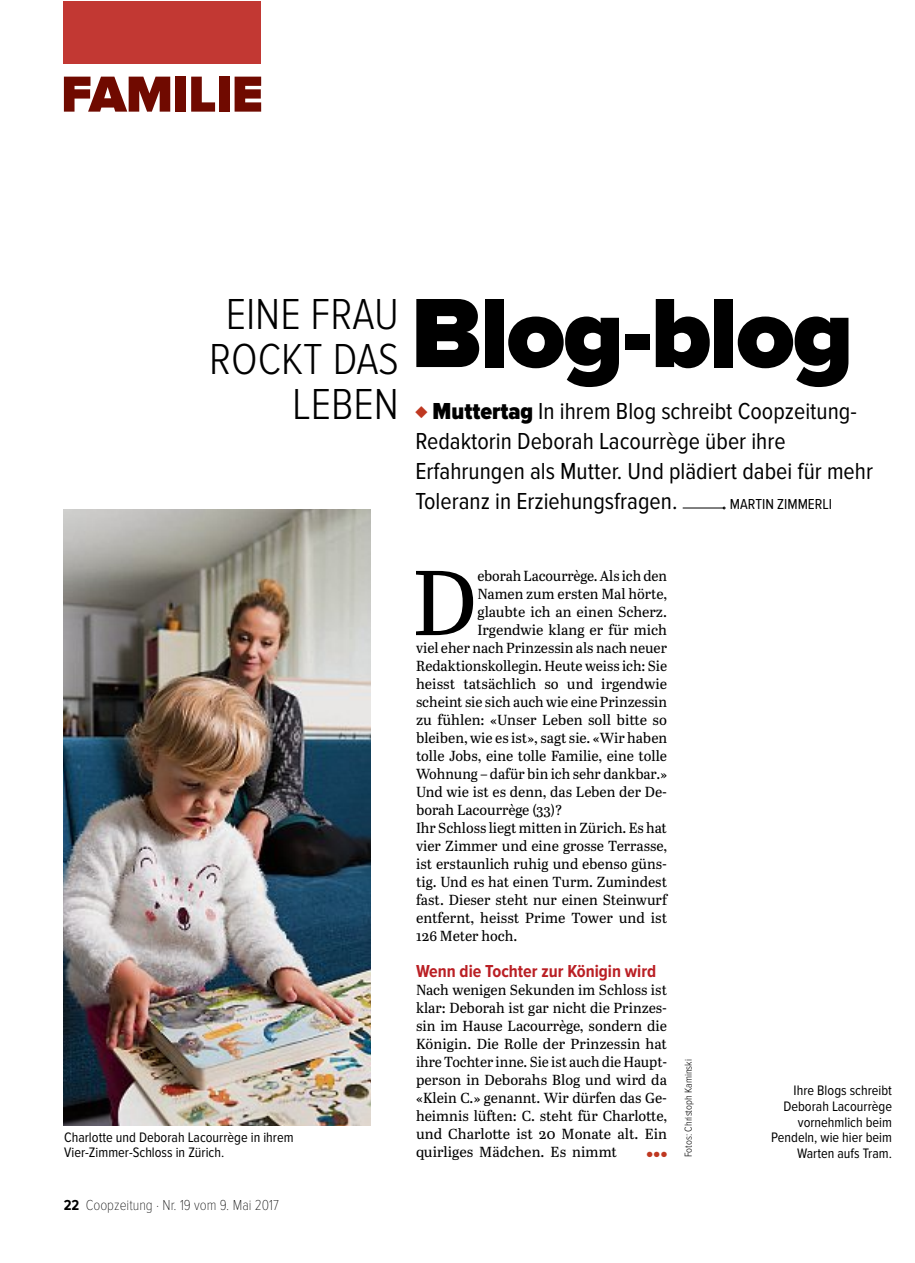
<style>
.page{position:relative;width:915px;height:1263px;background:#fff}
.page>*{position:absolute;margin:0;border:0;box-sizing:border-box;transform-origin:0 0}
.t1{font:900 102px "Proxima Nova";letter-spacing:-.02em;color:#000}
.t2{font:91.65px "Abril Text";color:#000}
.t3{font:900 52.5px "Proxima Nova";letter-spacing:-.01em;color:#700a00}
.t4{font:300 45px/45px "Proxima Nova Cond";color:#000;text-align:right}
.t5{font:24px/30px "Proxima Nova Cond";color:#000}
.t6{font:700 18px "Proxima Nova Cond";color:#ba1f24}
.t7{font:100 15px "Proxima Nova Cond";color:#000}
.t8{font:15px "Proxima Nova Cond";color:#000}
.t9{font:14.55px/18px "Abril Text";color:#000;text-align:justify}
.t10{font:14.55px "Abril Text";color:#000;scale:.96 1}
.t11{font:14.25px/15.8px "Proxima Nova Cond";color:#000}
.t12{font:300 10.5px "Proxima Nova Cond";color:#000}
.t13{font:7.5px "Zapf Dingbats RAOTF";color:#bf3821}
.s1{font-family:"Proxima Nova";font-weight:900;color:#bf3821}
.s2{font-weight:900}
.s3{font-weight:700}
</style>
<div class="page">
<hr style="left:682px;top:508px;width:41px;height:1px;background:#000">
<div style="left:64px;top:1px;width:197px;height:63px;background:#c23833"></div>
<img style="left:64px;top:509px;width:306px;height:616px">
<h3 class="t3" style="left:61px;top:64px;width:203px">FAMILIE</h3>
<h3 class="t4" style="left:209px;top:292px;width:191px">EINE FRAU<br>ROCKT DAS<br>LEBEN</h3>
<h1 class="t1" style="left:410px;top:274px;width:444px">Blog-blog</h1>
<h3 class="t5" style="left:415px;top:397px;width:459px"><span class="s1">♦</span> <span class="s2">Muttertag</span> In ihrem Blog schreibt Coopzeitung-Redaktorin Deborah Lacourrège über ihre Erfahrungen als Mutter. Und plädiert dabei für mehr Toleranz in Erziehungsfragen.</h3>
<p class="t8" style="left:729px;top:496px;width:104px">MARTIN ZIMMERLI</p>
<p class="t11" style="left:64px;top:1129px;width:231px">Charlotte und Deborah Lacourrège in ihrem<br>Vier-Zimmer-Schloss in Zürich.</p>
<p class="t7" style="left:64px;top:1196px;width:216px"><span class="s3">22</span> Coopzeitung · Nr. 19 vom 9. Mai 2017</p>
<h2 class="t2" style="left:412px;top:536px;width:66px">D</h2>
<p class="t10" style="left:477px;top:565px;width:199px">eborah Lacourrège. Als ich den</p>
<p class="t9" style="left:477px;top:584px;width:191px">Namen zum ersten Mal hörte,</p>
<p class="t9" style="left:477px;top:602px;width:191px">glaubte ich an einen Scherz.</p>
<p class="t9" style="left:477px;top:620px;width:191px">Irgendwie klang er für mich</p>
<p class="t9" style="left:416px;top:638px;width:252px">viel eher nach Prinzessin als nach neuer</p>
<p class="t9" style="left:416px;top:656px;width:252px">Redaktionskollegin. Heute weiss ich: Sie</p>
<p class="t9" style="left:416px;top:674px;width:252px">heisst tatsächlich so und irgendwie</p>
<p class="t9" style="left:416px;top:692px;width:252px">scheint sie sich auch wie eine Prinzessin</p>
<p class="t9" style="left:416px;top:710px;width:252px">zu fühlen: «Unser Leben soll bitte so</p>
<p class="t9" style="left:416px;top:728px;width:252px">bleiben, wie es ist», sagt sie. «Wir haben</p>
<p class="t9" style="left:416px;top:746px;width:252px">tolle Jobs, eine tolle Familie, eine tolle</p>
<p class="t9" style="left:416px;top:764px;width:252px">Wohnung – dafür bin ich sehr dankbar.»</p>
<p class="t9" style="left:416px;top:782px;width:252px">Und wie ist es denn, das Leben der De-</p>
<p class="t9" style="left:416px;top:800px;width:148px">borah Lacourrège (33)?</p>
<p class="t9" style="left:416px;top:818px;width:252px">Ihr Schloss liegt mitten in Zürich. Es hat</p>
<p class="t9" style="left:416px;top:836px;width:252px">vier Zimmer und eine grosse Terrasse,</p>
<p class="t9" style="left:416px;top:854px;width:252px">ist erstaunlich ruhig und ebenso güns-</p>
<p class="t9" style="left:416px;top:872px;width:252px">tig. Und es hat einen Turm. Zumindest</p>
<p class="t9" style="left:416px;top:890px;width:252px">fast. Dieser steht nur einen Steinwurf</p>
<p class="t9" style="left:416px;top:908px;width:252px">entfernt, heisst Prime Tower und ist</p>
<p class="t9" style="left:416px;top:926px;width:103px">126 Meter hoch.</p>
<p class="t6" style="left:416px;top:961px;width:241px">Wenn die Tochter zur Königin wird</p>
<p class="t9" style="left:416px;top:980px;width:252px">Nach wenigen Sekunden im Schloss ist klar: Deborah ist gar nicht die Prinzes&shy;sin im Hause Lacourrège, sondern die Königin. Die Rolle der Prinzessin hat ihre Tochter inne. Sie ist auch die Haupt&shy;person in Deborahs Blog und wird da «Klein C.» genannt. Wir dürfen das Ge&shy;heimnis lüften: C. steht für Charlotte, und Charlotte ist 20 Monate alt. Ein quirliges Mädchen. Es nimmt</p>
<p class="t13" style="left:646px;top:1151px;width:22px">●●●</p>
<p class="t12" style="left:682px;top:1157px;width:100px;rotate:-90deg">Fotos: Christoph Kaminski</p>
<p class="t11" style="left:771px;top:1083px;width:122px;text-align:right">Ihre Blogs schreibt<br>Deborah Lacourrège vornehmlich beim<br>Pendeln, wie hier beim</p>
<p class="t11" style="left:796px;top:1146px;width:96px">Warten aufs Tram.</p>
</div>
